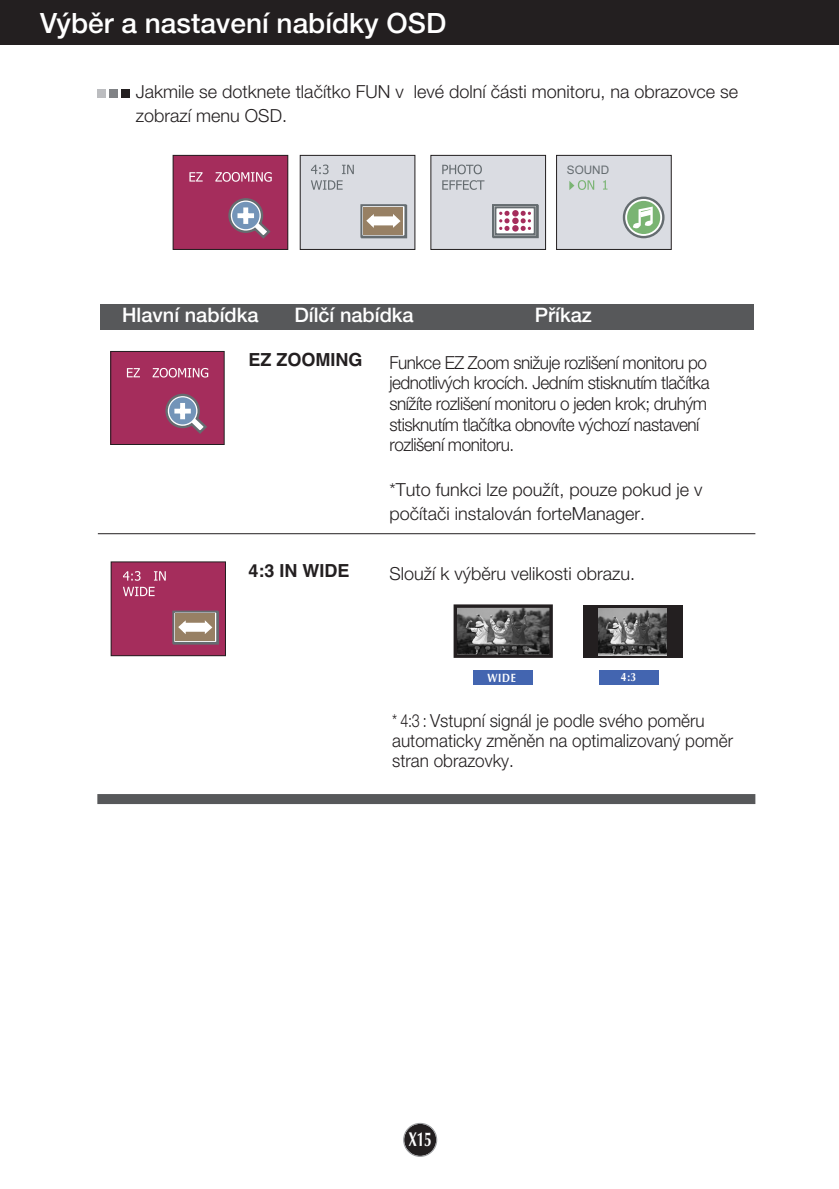
<style>
.page{position:relative;width:839px;height:1189px;background:#fff}
.page>*{position:absolute;margin:0;border:0;box-sizing:border-box;transform-origin:0 0}
.t1{font:500 28px "Helvetica Neue CE";color:#fff}
.t2{font:500 20px "Helvetica Neue CE";color:#fff}
.t3{font:700 20px "Optima";color:#fff;scale:.7 1}
.t4{font:300 18px/20.6px "Helvetica Neue CE";letter-spacing:-.03em;color:#231f20;scale:.95 1}
.t5{font:300 18px/24px "Helvetica Neue CE";color:#231f20}
.t6{font:300 18px/20px "Helvetica Neue CE";color:#231f20;scale:.8 1}
.t7{font:700 18px "Helvetica";color:#231f20}
.t8{font:700 12px "Optima";color:#fff;scale:.85 1}
.t9{font:11.8px "Arial";color:#656c70}
</style>
<div class="page">
<div style="left:0;top:0;width:839px;height:45px;background:#231f20"></div>
<div style="left:404px;top:1124px;width:32px;height:32px;background:#231f20;border-radius:50%"></div>
<div style="left:403px;top:1123px;width:34px;height:34px;border:1px solid #939598;border-radius:50%"></div>
<div style="left:97px;top:794px;width:658px;height:10px;background:#57585a"></div>
<div style="left:101px;top:304px;width:653px;height:25px;background:#57585a"></div>
<hr style="left:98px;top:533px;width:657px;height:1px;background:#231f20">
<div style="left:121px;top:89px;width:9px;height:9px;background:#231f20"></div>
<div style="left:109px;top:89px;width:9px;height:9px;background:#808285"></div>
<div style="left:97px;top:89px;width:9px;height:9px;background:#bcbdc0"></div>
<div style="left:173px;top:155px;width:115px;height:94px;background:#a52d5c"></div>
<div style="left:173px;top:155px;width:115px;height:95px;border:1px solid #231f20"></div>
<div style="left:300px;top:155px;width:115px;height:94px;background:#dadce2"></div>
<div style="left:300px;top:155px;width:115px;height:95px;border:1px solid #231f20"></div>
<svg style="left:189px;top:172px;width:14px;height:10px"></svg>
<svg style="left:215px;top:172px;width:57px;height:10px"></svg>
<svg style="left:311px;top:164px;width:17px;height:10px"></svg>
<svg style="left:342px;top:165px;width:12px;height:9px"></svg>
<svg style="left:311px;top:180px;width:32px;height:10px"></svg>
<div style="left:431px;top:155px;width:114px;height:94px;background:#dadce2"></div>
<div style="left:430px;top:155px;width:116px;height:95px;border:1px solid #231f20"></div>
<svg style="left:442px;top:164px;width:40px;height:10px"></svg>
<svg style="left:442px;top:180px;width:42px;height:10px"></svg>
<div style="left:556px;top:155px;width:115px;height:94px;background:#dadce2"></div>
<div style="left:556px;top:155px;width:115px;height:95px;border:1px solid #231f20"></div>
<svg style="left:228px;top:198px;width:43px;height:41px"></svg>
<div style="left:361px;top:205px;width:46px;height:33px;border:2px solid #656c70"></div>
<div style="left:360px;top:204px;width:46px;height:34px;border:2px solid #656c70"></div>
<div style="left:363px;top:207px;width:40px;height:28px;background:#978064"></div>
<svg style="left:366px;top:214px;width:9px;height:14px"></svg>
<svg style="left:392px;top:214px;width:9px;height:14px"></svg>
<div style="left:372px;top:216px;width:23px;height:9px;background:#fff"></div>
<svg style="left:569px;top:180px;width:25px;height:10px"></svg>
<svg style="left:624px;top:198px;width:39px;height:39px"></svg>
<div style="left:623px;top:197px;width:41px;height:41px;border:2px solid #656c70;border-radius:50%"></div>
<div style="left:627px;top:201px;width:33px;height:33px;background:#7ab473;border-radius:50%"></div>
<svg style="left:631px;top:206px;width:26px;height:24px"></svg>
<div style="left:493px;top:205px;width:46px;height:33px;border:2px solid #656c70"></div>
<div style="left:493px;top:205px;width:44px;height:31px;background:#fff"></div>
<div style="left:492px;top:204px;width:46px;height:33px;border:2px solid #656c70"></div>
<svg style="left:499px;top:210px;width:32px;height:21px"></svg>
<div style="left:512px;top:225px;width:6px;height:7px;background:#a52d5c;border-radius:50%"></div>
<div style="left:494px;top:206px;width:42px;height:29px;border:2px solid #656c70"></div>
<svg style="left:603px;top:180px;width:4px;height:10px"></svg>
<div style="left:111px;top:351px;width:113px;height:93px;background:#a52d5c"></div>
<div style="left:110px;top:351px;width:115px;height:94px;border:1px solid #231f20"></div>
<svg style="left:127px;top:368px;width:13px;height:9px"></svg>
<svg style="left:153px;top:368px;width:55px;height:9px"></svg>
<svg style="left:165px;top:393px;width:42px;height:41px"></svg>
<div style="left:111px;top:562px;width:114px;height:93px;background:#a52d5c"></div>
<div style="left:111px;top:561px;width:115px;height:95px;border:1px solid #231f20"></div>
<svg style="left:123px;top:571px;width:18px;height:10px"></svg>
<svg style="left:154px;top:571px;width:12px;height:9px"></svg>
<svg style="left:123px;top:587px;width:32px;height:9px"></svg>
<div style="left:173px;top:611px;width:46px;height:33px;border:2px solid #656c70"></div>
<div style="left:172px;top:610px;width:46px;height:34px;border:2px solid #656c70"></div>
<div style="left:175px;top:613px;width:40px;height:28px;background:#978064"></div>
<svg style="left:178px;top:620px;width:9px;height:14px"></svg>
<svg style="left:204px;top:620px;width:9px;height:14px"></svg>
<div style="left:184px;top:623px;width:23px;height:9px;background:#fff"></div>
<img style="left:457px;top:608px;width:92px;height:46px">
<div style="left:453px;top:604px;width:100px;height:54px;border:3px solid #231f20"></div>
<div style="left:583px;top:605px;width:99px;height:53px;background:#231f20"></div>
<img style="left:598px;top:608px;width:69px;height:47px">
<div style="left:473px;top:670px;width:59px;height:15px;background:#4365b0"></div>
<div style="left:599px;top:670px;width:59px;height:14px;background:#4365b0"></div>
<h1 class="t1" style="left:40px;top:13px;width:408px">V˘bûr a nastavení nabídky OSD</h1>
<p class="t5" style="left:136px;top:81px;width:604px">Jakmile se dotknete tlaãítko FUN v levé dolní ãásti monitoru, na obrazovce se zobrazí menu OSD.</p>
<p class="t9" style="left:567px;top:166px;width:44px">SOUND</p>
<p class="t2" style="left:122px;top:307px;width:138px">Hlavní nabídka</p>
<p class="t2" style="left:294px;top:307px;width:121px">Dílãí nabídka</p>
<p class="t2" style="left:535px;top:307px;width:59px">Pfiíkaz</p>
<p class="t7" style="left:248px;top:353px;width:115px">EZ ZOOMING</p>
<p class="t4" style="left:389px;top:354px;width:338px">Funkce EZ Zoom sniÏuje rozli‰ení monitoru po jednotliv˘ch krocích. Jedním stisknutím tlaãítka sníÏíte rozli‰ení monitoru o jeden krok; druh˘m stisknutím tlaãítka obnovíte v˘chozí nastavení rozli‰ení monitoru.</p>
<p class="t5" style="left:389px;top:479px;width:315px">*Tuto funkci lze pouÏít, pouze pokud je v poãítaãi instalován forteManager.</p>
<p class="t7" style="left:248px;top:564px;width:102px">4:3 IN WIDE</p>
<p class="t5" style="left:389px;top:563px;width:247px">SlouÏí k v˘bûru velikosti obrazu.</p>
<p class="t8" style="left:487px;top:672px;width:35px">WIDE</p>
<p class="t8" style="left:621px;top:672px;width:19px">4:3</p>
<p class="t6" style="left:392px;top:712px;width:427px">* 4:3 : Vstupní signál je podle svého pomûru automaticky zmûnûn na optimalizovan˘ pomûr stran obrazovky.</p>
<p class="t3" style="left:408px;top:1131px;width:35px">X15</p>
</div>
